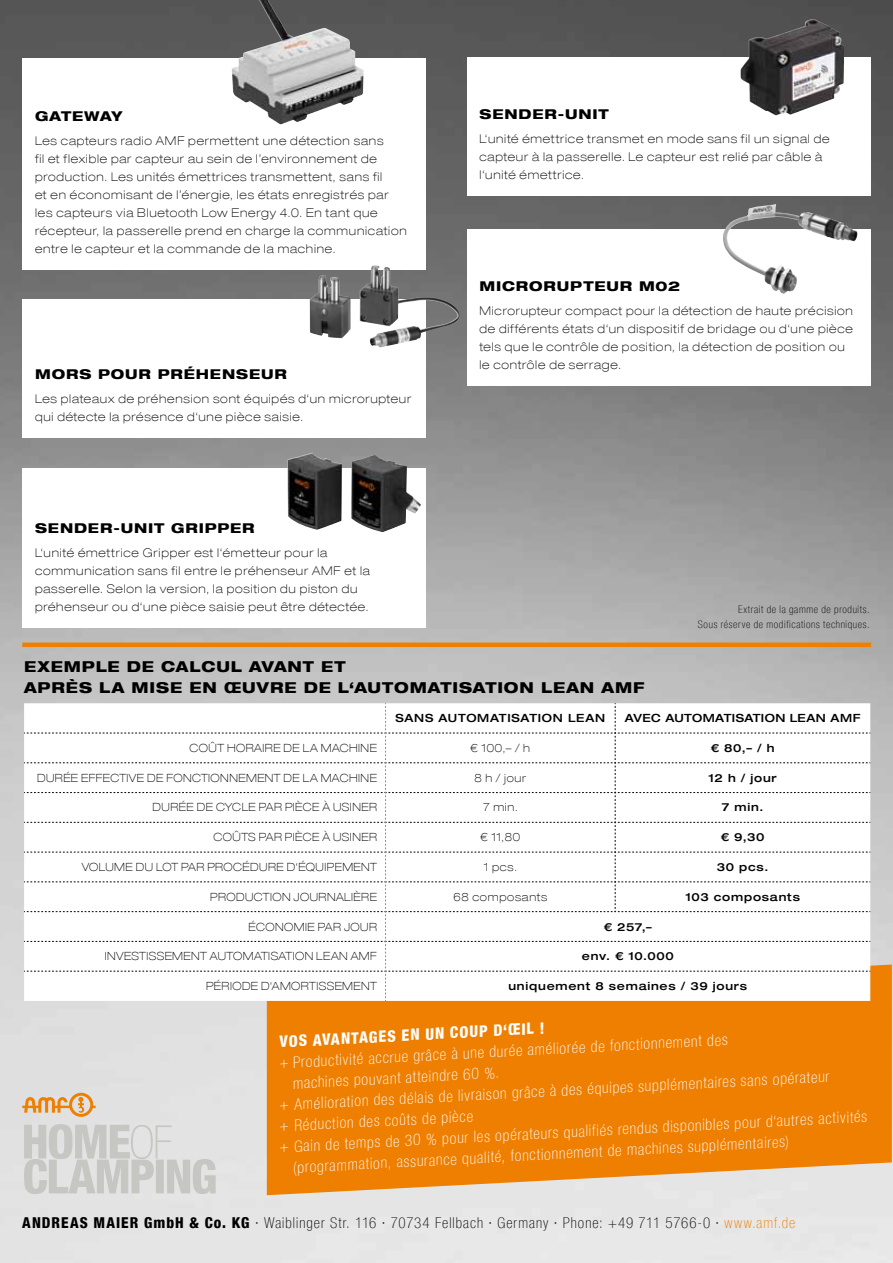
<style>
.page{position:relative;width:893px;height:1263px;background:#fff}
.page>*{position:absolute;margin:0;border:0;box-sizing:border-box;transform-origin:0 0}
.t1{font:100 condensed 15.75px "Helvetica Neue LT Com";color:#fff}
.t2{font:800 condensed 15.75px "Helvetica Neue LT Com";color:#fff}
.t3{font:100 condensed 15px "Helvetica Neue LT Com";letter-spacing:.07em;color:#000}
.t4{font:800 expanded 15px "Helvetica Neue LT Com";letter-spacing:.07em;color:#000}
.t5{font:800 expanded 13.5px "Helvetica Neue LT Com";letter-spacing:.06em;color:#000}
.t6{font:100 expanded 12px/18px "Helvetica Neue LT Com";letter-spacing:.065em;color:#000}
.t7{font:100 expanded 11.25px "Helvetica Neue LT Com";letter-spacing:.045em;color:#000}
.t8{font:500 expanded 11.25px "Helvetica Neue LT Com";letter-spacing:.065em;color:#000}
.t9{font:500 expanded 11.25px "Helvetica Neue LT Com";letter-spacing:.035em;color:#000}
.t10{font:100 expanded 11.25px "Helvetica Neue LT Com";letter-spacing:.07em;color:#000}
.t11{font:100 condensed 10.5px/15px "Helvetica Neue LT Com";letter-spacing:.065em;color:#000;text-align:right}
.s1{font-weight:800}
.s2{color:#ee7f00}
</style>
<div class="page">
<img style="left:0;top:0;width:893px;height:1263px">
<svg style="left:22px;top:1093px;width:74px;height:24px;background:#e5bd90"></svg>
<div style="left:22px;top:59px;width:404px;height:211px;background:#fff"></div>
<div style="left:467px;top:230px;width:404px;height:156px;background:#fff"></div>
<img style="left:232px;top:0;width:132px;height:124px">
<div style="left:467px;top:57px;width:404px;height:139px;background:#fff"></div>
<img style="left:740px;top:19px;width:104px;height:96px">
<div style="left:22px;top:468px;width:404px;height:160px;background:#fff"></div>
<div style="left:22px;top:300px;width:404px;height:138px;background:#fff"></div>
<img style="left:310px;top:265px;width:151px;height:82px">
<img style="left:721px;top:204px;width:136px;height:90px">
<img style="left:287px;top:453px;width:55px;height:77px">
<img style="left:351px;top:455px;width:70px;height:77px">
<div style="left:22px;top:642px;width:849px;height:5px;background:#ee7f00"></div>
<svg style="left:267px;top:964px;width:625px;height:231px;background:#ed8712"></svg>
<svg style="left:24px;top:703px;width:846px;height:298px"></svg>
<svg style="left:24px;top:1124px;width:192px;height:70px;background:#d3d3d2"></svg>
<p class="t5" style="left:35px;top:107px;width:89px">GATEWAY</p>
<p class="t6" style="left:35px;top:131px;width:373px">Les capteurs radio AMF permettent une détection sans<br>fil et flexible par capteur au sein de l’environnement de production. Les unités émettrices transmettent, sans fil<br>et en économisant de l’énergie, les états enregistrés par les capteurs via Bluetooth Low Energy 4.0. En tant que récepteur, la passerelle prend en charge la communication entre le capteur et la commande de la machine.</p>
<p class="t5" style="left:35px;top:365px;width:31px">MORS</p>
<p class="t5" style="left:98px;top:365px;width:14px">POUR</p>
<p class="t5" style="left:158px;top:365px;width:14px">PRÉHENSEUR</p>
<p class="t6" style="left:35px;top:389px;width:378px">Les plateaux de préhension sont équipés d‘un microrupteur qui détecte la présence d‘une pièce saisie.</p>
<p class="t5" style="left:35px;top:519px;width:221px">SENDER-UNIT GRIPPER</p>
<p class="t6" style="left:35px;top:544px;width:336px">L‘unité émettrice Gripper est l‘émetteur pour la communication sans fil entre le préhenseur AMF et la passerelle. Selon la version, la position du piston du préhenseur ou d‘une pièce saisie peut être détectée.</p>
<p class="t5" style="left:479px;top:105px;width:131px">SENDER-UNIT</p>
<p class="t6" style="left:479px;top:130px;width:352px">L‘unité émettrice transmet en mode sans fil un signal de capteur à la passerelle. Le capteur est relié par câble à l‘unité émettrice.</p>
<p class="t5" style="left:479px;top:277px;width:30px">MICRORUPTEUR</p>
<p class="t5" style="left:639px;top:277px;width:43px">M02</p>
<p class="t6" style="left:479px;top:301px;width:375px">Microrupteur compact pour la détection de haute précision de différents états d‘un dispositif de bridage ou d‘une pièce tels que le contrôle de position, la détection de position ou le contrôle de serrage.</p>
<p class="t11" style="left:698px;top:602px;width:173px">Extrait de la gamme de produits.<br>Sous réserve de modifications techniques.</p>
<p class="t4" style="left:24px;top:657px;width:28px">EXEMPLE</p>
<p class="t4" style="left:127px;top:657px;width:14px">DE</p>
<p class="t4" style="left:161px;top:657px;width:15px">CALCUL</p>
<p class="t4" style="left:249px;top:657px;width:15px">AVANT</p>
<p class="t4" style="left:321px;top:657px;width:13px">ET</p>
<p class="t4" style="left:24px;top:678px;width:15px">APR</p>
<p class="t4" style="left:66px;top:678px;width:47px">ÈS LA</p>
<p class="t4" style="left:132px;top:678px;width:14px">MISE</p>
<p class="t4" style="left:189px;top:678px;width:14px">EN</p>
<p class="t4" style="left:224px;top:678px;width:33px">ŒUVRE</p>
<p class="t4" style="left:304px;top:678px;width:14px">DE</p>
<p class="t4" style="left:338px;top:678px;width:31px">L‘AUTOMATISATION</p>
<p class="t4" style="left:541px;top:678px;width:105px">LEAN AMF</p>
<p class="t8" style="left:395px;top:711px;width:201px">Sans automatisation LEAN</p>
<p class="t9" style="left:625px;top:711px;width:193px">Avec automatisation LEAN</p>
<p class="t8" style="left:830px;top:711px;width:32px">AM F</p>
<p class="t7" style="left:190px;top:741px;width:64px">Coût horaire</p>
<p class="t7" style="left:284px;top:741px;width:47px">delamachine</p>
<p class="t7" style="left:470px;top:741px;width:61px">€ 100,– / h</p>
<p class="t8" style="left:711px;top:741px;width:65px">€ 80,– / h</p>
<p class="t7" style="left:37px;top:771px;width:27px">Durée</p>
<p class="t7" style="left:81px;top:771px;width:9px">effec</p>
<p class="t7" style="left:119px;top:771px;width:14px">tive</p>
<p class="t7" style="left:147px;top:771px;width:83px">de fonctionnemen</p>
<p class="t7" style="left:274px;top:771px;width:56px">t delamachine</p>
<p class="t7" style="left:474px;top:771px;width:53px">8 h / jour</p>
<p class="t8" style="left:709px;top:770px;width:70px">12 h / jour</p>
<p class="t7" style="left:153px;top:800px;width:27px">Durée</p>
<p class="t7" style="left:197px;top:800px;width:29px">de cycle</p>
<p class="t7" style="left:259px;top:800px;width:9px">par</p>
<p class="t7" style="left:285px;top:800px;width:65px">pi èce à usiner</p>
<p class="t7" style="left:483px;top:800px;width:36px">7 min.</p>
<p class="t8" style="left:722px;top:800px;width:43px">7 min.</p>
<p class="t7" style="left:214px;top:830px;width:54px">Coûts par</p>
<p class="t7" style="left:285px;top:830px;width:65px">pi èce à usiner</p>
<p class="t7" style="left:480px;top:830px;width:41px">€ 11,80</p>
<p class="t8" style="left:721px;top:830px;width:45px">€ 9,30</p>
<p class="t7" style="left:82px;top:860px;width:108px">Volume du lot par</p>
<p class="t7" style="left:207px;top:860px;width:36px">procéd</p>
<p class="t7" style="left:259px;top:860px;width:74px">ure d‘équipemen</p>
<p class="t7" style="left:370px;top:860px;width:8px">t</p>
<p class="t7" style="left:484px;top:860px;width:35px">1 pcs.</p>
<p class="t8" style="left:717px;top:860px;width:53px">30 pcs.</p>
<p class="t7" style="left:210px;top:890px;width:116px">Production journali</p>
<p class="t7" style="left:354px;top:890px;width:17px">ère</p>
<p class="t10" style="left:453px;top:890px;width:95px">68 composants</p>
<p class="t8" style="left:685px;top:889px;width:116px">103 composants</p>
<p class="t7" style="left:249px;top:920px;width:53px">Économie</p>
<p class="t7" style="left:318px;top:920px;width:9px">par</p>
<p class="t7" style="left:344px;top:920px;width:30px">jour</p>
<p class="t8" style="left:604px;top:919px;width:50px">€ 257,–</p>
<p class="t7" style="left:105px;top:949px;width:12px">Inves</p>
<p class="t7" style="left:139px;top:949px;width:16px">tissemen</p>
<p class="t7" style="left:200px;top:949px;width:178px">t automatisation LEAN AMF</p>
<p class="t8" style="left:582px;top:949px;width:94px">env. € 10.000</p>
<p class="t7" style="left:206px;top:979px;width:119px">Période d‘amortissemen</p>
<p class="t7" style="left:370px;top:979px;width:8px">t</p>
<p class="t8" style="left:508px;top:979px;width:240px">uniquement 8 semaines / 39 jours</p>
<h1 class="t2" style="left:279px;top:1032px;width:267px;rotate:-3deg">VOS AVANTAGES EN UN COUP D‘ŒIL !</h1>
<h1 class="t1" style="left:279px;top:1054px;width:450px;rotate:-3deg">+ Productivité accrue grâce à une durée améliorée de fonctionnement des</h1>
<h1 class="t1" style="left:292px;top:1074px;width:208px;rotate:-3deg">machines pouvant atteindre 60 %.</h1>
<h1 class="t1" style="left:279px;top:1096px;width:552px;rotate:-3deg">+ Amélioration des délais de livraison grâce à des équipes supplémentaires sans opérateur</h1>
<h1 class="t1" style="left:279px;top:1117px;width:195px;rotate:-3deg">+ Réduction des coûts de pièce</h1>
<h1 class="t1" style="left:279px;top:1138px;width:590px;rotate:-3deg">+ Gain de temps de 30 % pour les opérateurs qualifiés rendus disponibles pour d‘autres activités</h1>
<h1 class="t1" style="left:292px;top:1158px;width:498px;rotate:-3deg">(programmation, assurance qualité, fonctionnement de machines supplémentaires)</h1>
<p class="t3" style="left:22px;top:1214px;width:774px"><span class="s1">ANDREAS MAIER GmbH &amp; Co. KG</span> · Waiblinger Str. 116 · 70734 Fellbach · Germany · Phone: +49 711 5766-0 · <span class="s2">www.amf.de</span></p>
</div>
